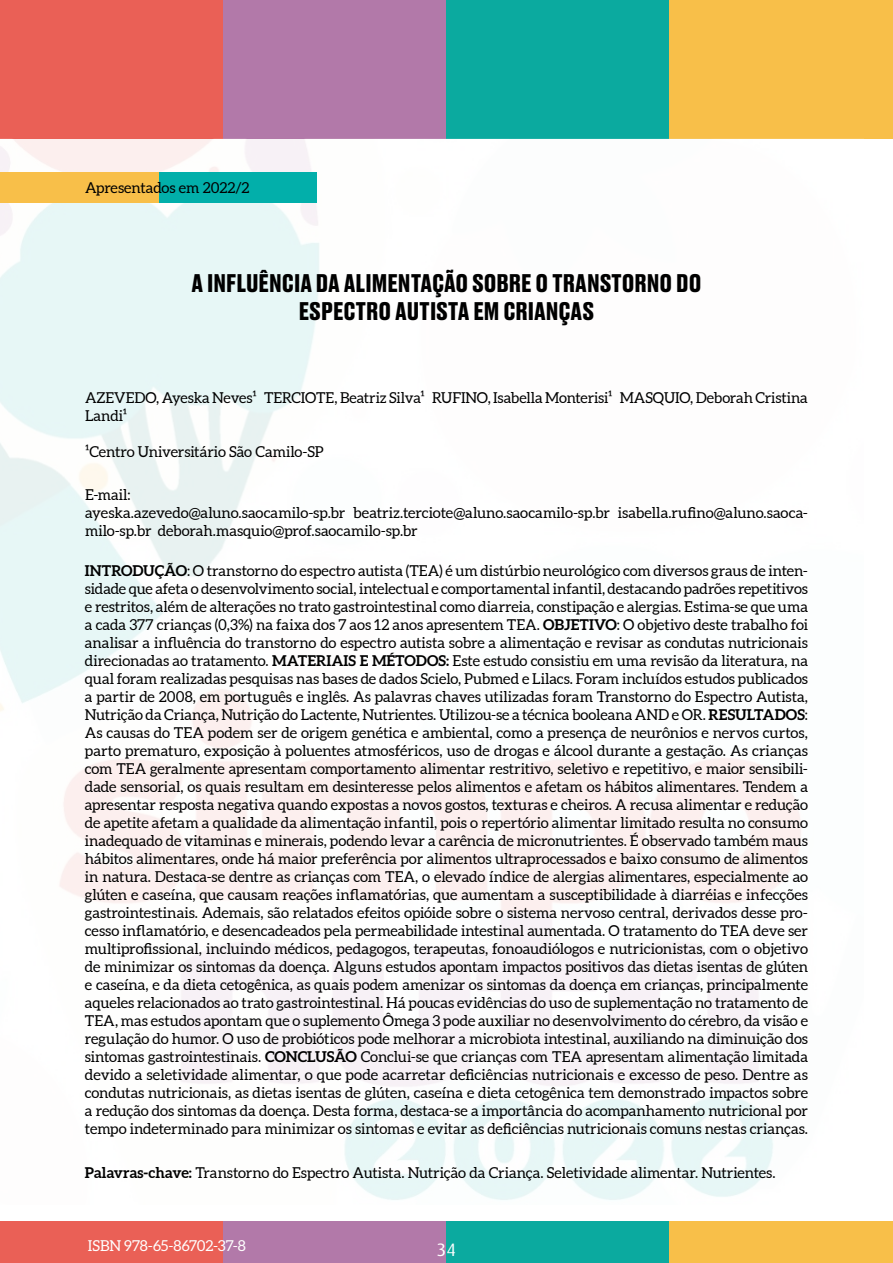
<style>
.page{position:relative;width:893px;height:1263px;background:#fff}
.page>*{position:absolute;margin:0;border:0;box-sizing:border-box;transform-origin:0 0}
.t1{font:700 24px/28.8px "Druk Text";color:#000;text-align:center}
.t2{font:18px "Dax";color:#fff}
.t3{font:15px/18px "Aleo";letter-spacing:-.005em;color:#000}
.t4{font:15px "Aleo";letter-spacing:-.005em;color:#fff}
.s1{font-weight:700}
</style>
<div class="page">
<div style="left:0;top:1221px;width:223px;height:42px;background:#ea6056"></div>
<div style="left:223px;top:1221px;width:223px;height:42px;background:#b279a9"></div>
<div style="left:446px;top:1221px;width:224px;height:42px;background:#0baa9f"></div>
<div style="left:670px;top:1221px;width:223px;height:42px;background:#f8bf49"></div>
<div style="left:0;top:0;width:223px;height:138px;background:#ea6056"></div>
<div style="left:223px;top:0;width:223px;height:138px;background:#b279a9"></div>
<div style="left:446px;top:0;width:224px;height:138px;background:#0baa9f"></div>
<div style="left:670px;top:0;width:223px;height:138px;background:#f8bf49"></div>
<img style="left:0;top:138px;width:863px;height:1062px">
<div style="left:158px;top:173px;width:158px;height:30px;background:#02afaa"></div>
<div style="left:0;top:173px;width:158px;height:30px;background:#f8bf49"></div>
<p class="t3" style="left:85px;top:179px;width:166px">Apresentados em 2022/2</p>
<h1 class="t1" style="left:192px;top:266px;width:511px">A INFLUÊNCIA DA ALIMENTAÇÃO SOBRE O TRANSTORNO DO<br>ESPECTRO AUTISTA EM CRIANÇAS</h1>
<p class="t3" style="left:85px;top:390px;width:724px">AZEVEDO, Ayeska Neves¹ TERCIOTE, Beatriz Silva¹ RUFINO, Isabella Monterisi¹ MASQUIO, Deborah Cristina<br>Landi¹</p>
<p class="t3" style="left:85px;top:444px;width:240px">¹Centro Universitário São Camilo-SP</p>
<p class="t3" style="left:85px;top:486px;width:724px">E-mail:<br>ayeska.azevedo@aluno.saocamilo-sp.br beatriz.terciote@aluno.saocamilo-sp.br isabella.rufino@aluno.saoca&shy;milo-sp.br deborah.masquio@prof.saocamilo-sp.br</p>
<p class="t3" style="left:85px;top:562px;width:725px;text-align:justify"><span class="s1">INTRODUÇÃO</span>: O transtorno do espectro autista (TEA) é um distúrbio neurológico com diversos graus de inten&shy;sidade que afeta o desenvolvimento social, intelectual e comportamental infantil, destacando padrões repetitivos e restritos, além de alterações no trato gastrointestinal como diarreia, constipação e alergias. Estima-se que uma a cada 377 crianças (0,3%) na faixa dos 7 aos 12 anos apresentem TEA. <span class="s1">OBJETIVO</span>: O objetivo deste trabalho foi analisar a influência do transtorno do espectro autista sobre a alimentação e revisar as condutas nutricionais direcionadas ao tratamento. <span class="s1">MATERIAIS E MÉTODOS:</span> Este estudo consistiu em uma revisão da literatura, na qual foram realizadas pesquisas nas bases de dados Scielo, Pubmed e Lilacs. Foram incluídos estudos publicados a partir de 2008, em português e inglês. As palavras chaves utilizadas foram Transtorno do Espectro Autista, Nutrição da Criança, Nutrição do Lactente, Nutrientes. Utilizou-se a técnica booleana AND e OR. <span class="s1">RESULTADOS</span>:<br>As causas do TEA podem ser de origem genética e ambiental, como a presença de neurônios e nervos curtos, parto prematuro, exposição à poluentes atmosféricos, uso de drogas e álcool durante a gestação. As crianças com TEA geralmente apresentam comportamento alimentar restritivo, seletivo e repetitivo, e maior sensibili&shy;dade sensorial, os quais resultam em desinteresse pelos alimentos e afetam os hábitos alimentares. Tendem a apresentar resposta negativa quando expostas a novos gostos, texturas e cheiros. A recusa alimentar e redução de apetite afetam a qualidade da alimentação infantil, pois o repertório alimentar limitado resulta no consumo inadequado de vitaminas e minerais, podendo levar a carência de micronutrientes. É observado também maus hábitos alimentares, onde há maior preferência por alimentos ultraprocessados e baixo consumo de alimentos in natura. Destaca-se dentre as crianças com TEA, o elevado índice de alergias alimentares, especialmente ao glúten e caseína, que causam reações inflamatórias, que aumentam a susceptibilidade à diarréias e infecções gastrointestinais. Ademais, são relatados efeitos opióide sobre o sistema nervoso central, derivados desse pro&shy;cesso inflamatório, e desencadeados pela permeabilidade intestinal aumentada. O tratamento do TEA deve ser multiprofissional, incluindo médicos, pedagogos, terapeutas, fonoaudiólogos e nutricionistas, com o objetivo de minimizar os sintomas da doença. Alguns estudos apontam impactos positivos das dietas isentas de glúten e caseína, e da dieta cetogênica, as quais podem amenizar os sintomas da doença em crianças, principalmente aqueles relacionados ao trato gastrointestinal. Há poucas evidências do uso de suplementação no tratamento de TEA, mas estudos apontam que o suplemento Ômega 3 pode auxiliar no desenvolvimento do cérebro, da visão e regulação do humor. O uso de probióticos pode melhorar a microbiota intestinal, auxiliando na diminuição dos sintomas gastrointestinais. <span class="s1">CONCLUSÃO</span> Conclui-se que crianças com TEA apresentam alimentação limitada devido a seletividade alimentar, o que pode acarretar deficiências nutricionais e excesso de peso. Dentre as condutas nutricionais, as dietas isentas de glúten, caseína e dieta cetogênica tem demonstrado impactos sobre a redução dos sintomas da doença. Desta forma, destaca-se a importância do acompanhamento nutricional por tempo indeterminado para minimizar os sintomas e evitar as deficiências nutricionais comuns nestas crianças.</p>
<p class="t3" style="left:85px;top:1164px;width:692px"><span class="s1">Palavras-chave:</span> Transtorno do Espectro Autista. Nutrição da Criança. Seletividade alimentar. Nutrientes.</p>
<p class="t4" style="left:88px;top:1236px;width:159px">ISBN 978-65-86702-37-8</p>
<p class="t2" style="left:437px;top:1240px;width:21px">34</p>
</div>
